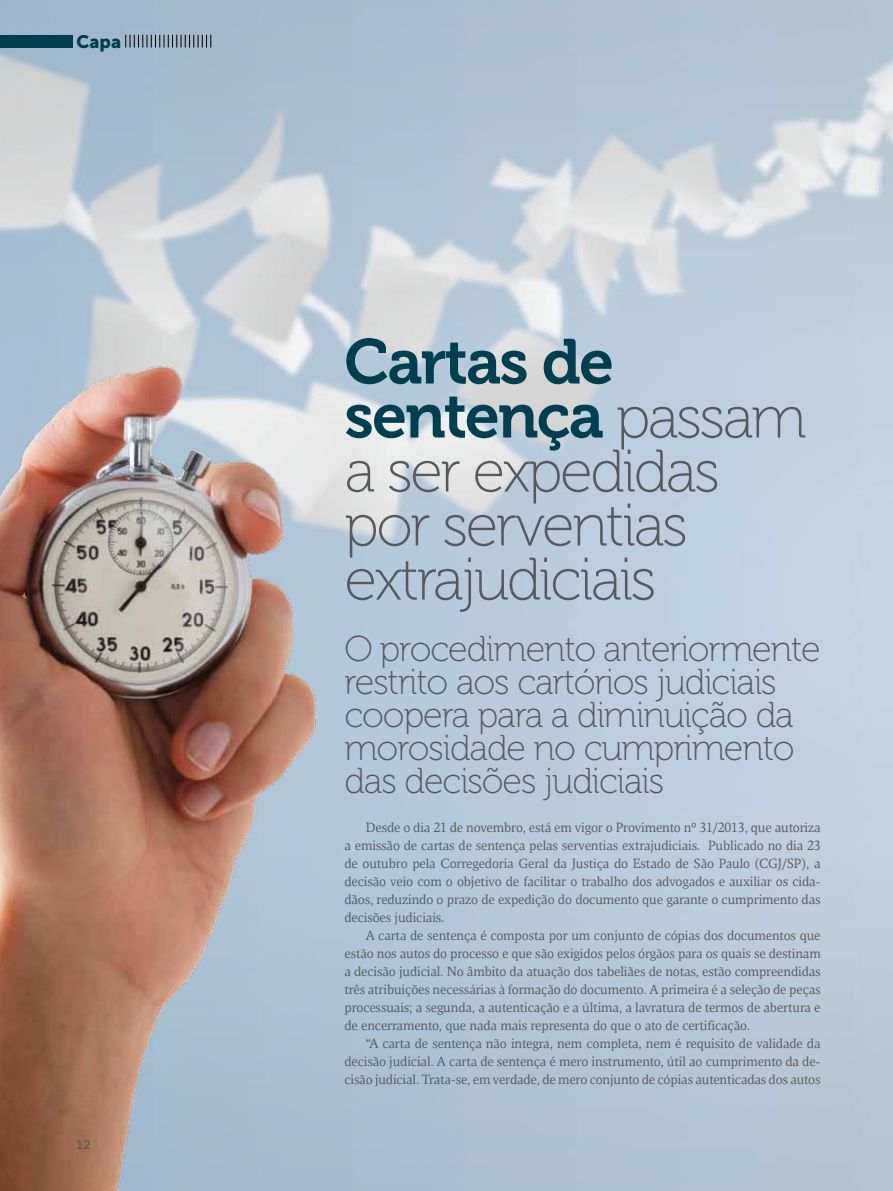
<style>
.page{position:relative;width:893px;height:1191px;background:#fff}
.page>*{position:absolute;margin:0;border:0;box-sizing:border-box;transform-origin:0 0}
.t1{font:63px/54px "Museo 700";letter-spacing:-.03em;color:#003f4f}
.t2{font:60px/54px "Museo 100";letter-spacing:-.04em;color:#58595b}
.t3{font:36px/33px "Museo 100";letter-spacing:-.03em;color:#58595b}
.t4{font:18px "Museo Sans 900";color:#003f4f}
.t5{font:13.5px/18px "NII Serif";letter-spacing:-.01em;color:#58595b;text-align:justify}
.t6{font:12px "NII Sans";color:#58595b}
.s1{font-family:"Museo 100";font-size:60px;color:#58595b}
</style>
<div class="page">
<img style="left:0;top:0;width:893px;height:1191px">
<img style="left:0;top:227px;width:485px;height:964px">
<div style="left:0;top:35px;width:72px;height:13px;background:#003f4f"></div>
<svg style="left:125px;top:35px;width:86px;height:13px"></svg>
<h3 class="t4" style="left:77px;top:31px;width:46px">Capa</h3>
<p class="t6" style="left:77px;top:1136px;width:15px">12</p>
<h1 class="t1" style="left:344px;top:335px;width:464px">Cartas de sentença <span class="s1">passam</span></h1>
<h2 class="t2" style="left:344px;top:445px;width:377px">a ser expedidas por serventias extrajudiciais</h2>
<h3 class="t3" style="left:344px;top:632px;width:478px">O procedimento anteriormente restrito aos cartórios judiciais coopera para a diminuição da morosidade no cumprimento das decisões judiciais</h3>
<p class="t5" style="left:344px;top:818px;width:478px;text-indent:21px">Desde o dia 21 de novembro, está em vigor o Provimento nº 31/2013, que autoriza a emissão de cartas de sentença pelas serventias extrajudiciais. Publicado no dia 23 de outubro pela Corregedoria Geral da Justiça do Estado de São Paulo (CGJ/SP), a decisão veio com o objetivo de facilitar o trabalho dos advogados e auxiliar os cida&shy;dãos, reduzindo o prazo de expedição do documento que garante o cumprimento das decisões judiciais.</p>
<p class="t5" style="left:344px;top:926px;width:478px;text-indent:21px">A carta de sentença é composta por um conjunto de cópias dos documentos que estão nos autos do processo e que são exigidos pelos órgãos para os quais se destinam a decisão judicial. No âmbito da atuação dos tabeliães de notas, estão compreendidas três atribuições necessárias à formação do documento. A primeira é a seleção de peças processuais; a segunda, a autenticação e a última, a lavratura de termos de abertura e de encerramento, que nada mais representa do que o ato de certificação.</p>
<p class="t5" style="left:344px;top:1034px;width:478px;text-indent:21px">“A carta de sentença não integra, nem completa, nem é requisito de validade da decisão judicial. A carta de sentença é mero instrumento, útil ao cumprimento da de&shy;cisão judicial. Trata-se, em verdade, de mero conjunto de cópias autenticadas dos autos</p>
</div>
